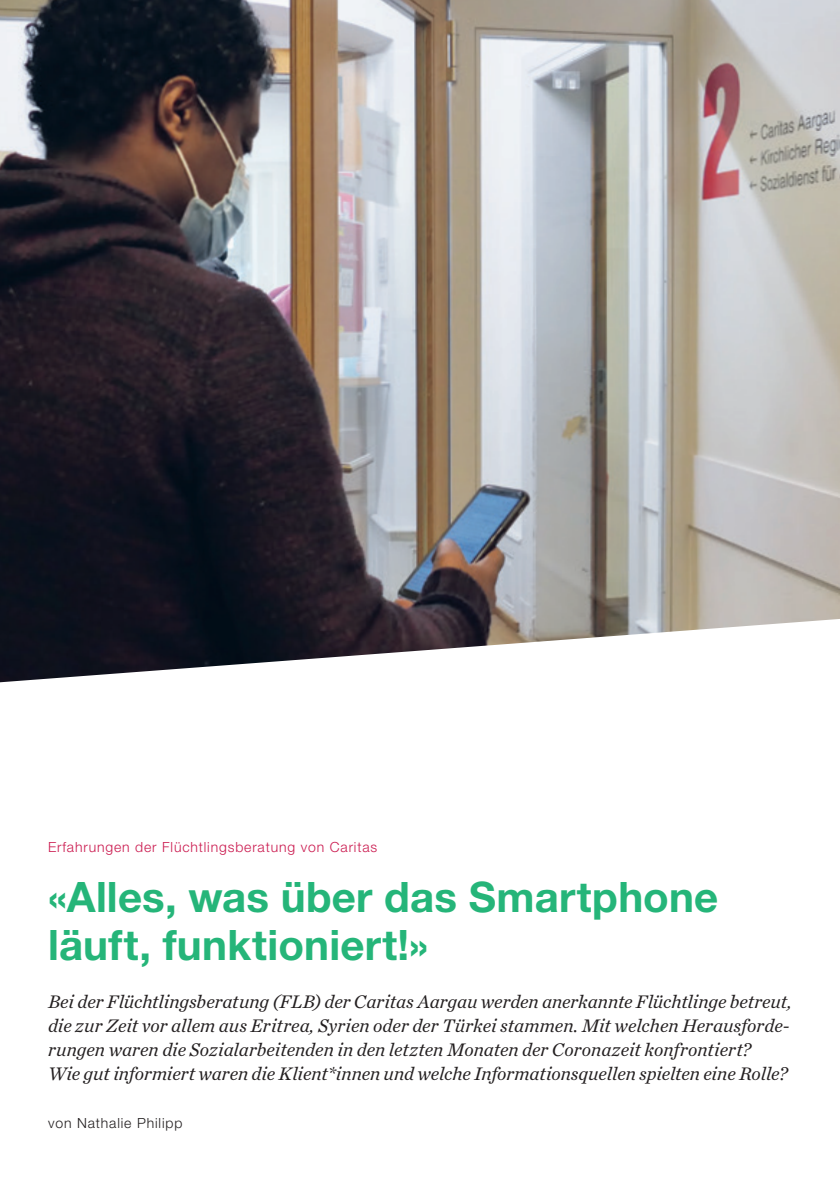
<style>
.page{position:relative;width:840px;height:1191px;background:#fff}
.page>*{position:absolute;margin:0;border:0;box-sizing:border-box;transform-origin:0 0}
.t1{font:700 42px/48px "Helvetica Neue LT Std";letter-spacing:.005em;color:#25b579}
.t2{font:italic 19px/24px "Chronicle Text G1";letter-spacing:-.005em;color:#231f20}
.t3{font:300 14px "Helvetica Neue LT Std";letter-spacing:.06em;color:#cb1b50}
.t4{font:300 14px "Helvetica Neue LT Std";letter-spacing:.06em;color:#231f20}
</style>
<div class="page">
<img style="left:0;top:0;width:839px;height:682px">
<p class="t3" style="left:48px;top:838px;width:330px">Erfahrungen der Flüchtlingsberatung von Caritas</p>
<h1 class="t1" style="left:48px;top:872px;width:671px">«Alles, was über das Smartphone läuft, funktioniert!»</h1>
<p class="t2" style="left:48px;top:989px;width:745px">Bei der Flüchtlingsberatung (FLB) der Caritas Aargau werden anerkannte Flüchtlinge betreut, die zur Zeit vor allem aus Eritrea, Syrien oder der Türkei stammen. Mit welchen Herausforde&shy;rungen waren die Sozialarbeitenden in den letzten Monaten der Coronazeit konfrontiert?<br>Wie gut informiert waren die Klient*innen und welche Informationsquellen spielten eine Rolle?</p>
<p class="t4" style="left:48px;top:1114px;width:136px">von Nathalie Philipp</p>
</div>
